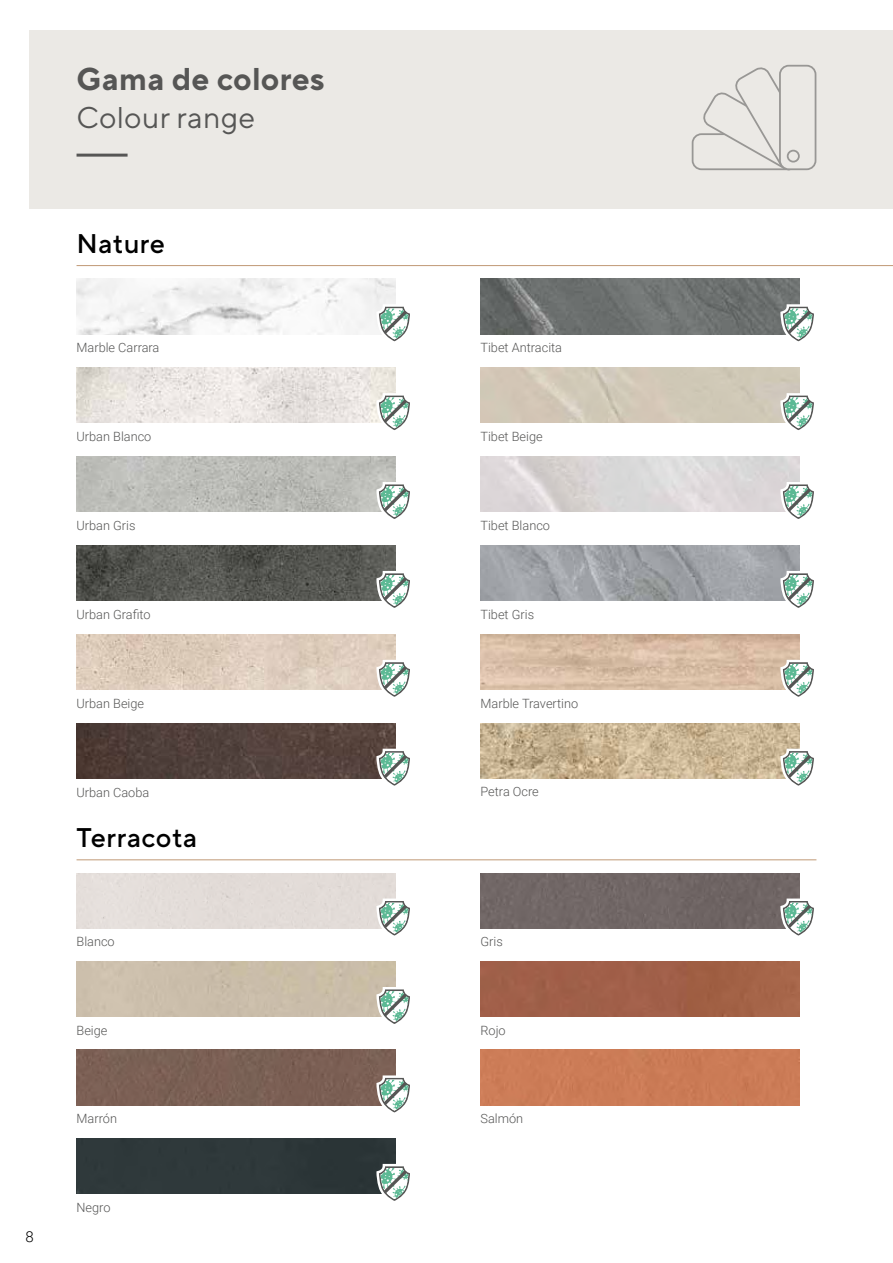
<style>
.page{position:relative;width:893px;height:1263px;background:#fff}
.page>*{position:absolute;margin:0;border:0;box-sizing:border-box;transform-origin:0 0}
.t1{font:700 31.5px "TT Norms Pro";letter-spacing:.01em;color:#565655}
.t2{font:30px "TT Norms Pro";letter-spacing:.01em;color:#565655}
.t3{font:500 27px "TT Norms Pro";letter-spacing:.02em;color:#000}
.t4{font:300 15px "Roboto";color:#000}
.t5{font:300 12.75px "Roboto";color:#565655}
</style>
<div class="page">
<div style="left:30px;top:30px;width:863px;height:178px;background:#ebe9e5"></div>
<div style="left:480px;top:1050px;width:319px;height:55px;background:#cc7c57"></div>
<div style="left:480px;top:961px;width:319px;height:56px;background:#a15f49"></div>
<div style="left:77px;top:1050px;width:318px;height:55px;background:#7b6054"></div>
<div style="left:480px;top:873px;width:319px;height:55px;background:#706665"></div>
<div style="left:77px;top:1138px;width:318px;height:56px;background:#2f393b"></div>
<img style="left:77px;top:279px;width:318px;height:55px">
<img style="left:480px;top:634px;width:319px;height:55px">
<img style="left:480px;top:279px;width:319px;height:55px">
<img style="left:77px;top:368px;width:318px;height:55px">
<img style="left:77px;top:723px;width:318px;height:55px">
<img style="left:77px;top:456px;width:318px;height:56px">
<img style="left:77px;top:634px;width:318px;height:55px">
<img style="left:77px;top:545px;width:318px;height:56px">
<div style="left:480px;top:368px;width:319px;height:55px;background:#d1c8b7"></div>
<img style="left:480px;top:545px;width:319px;height:56px">
<hr style="left:77px;top:859px;width:739px;height:1px;background:#c39e7c">
<hr style="left:77px;top:265px;width:816px;height:1px;background:#c39e7c">
<div style="left:692px;top:133px;width:106px;height:37px;border:2px solid #000;border-radius:9px"></div>
<svg style="left:702px;top:65px;width:115px;height:106px"></svg>
<div style="left:780px;top:66px;width:35px;height:103px;background:#ebe9e5;border-radius:9px"></div>
<div style="left:779px;top:65px;width:37px;height:105px;border:2px solid #000;border-radius:9px"></div>
<div style="left:787px;top:150px;width:13px;height:13px;border:2px solid #000;border-radius:50%"></div>
<hr style="left:77px;top:154px;width:51px;height:3px;background:#565655">
<svg style="left:373px;top:896px;width:37px;height:40px"></svg>
<svg style="left:373px;top:302px;width:37px;height:40px"></svg>
<svg style="left:776px;top:302px;width:38px;height:40px"></svg>
<svg style="left:373px;top:391px;width:37px;height:39px"></svg>
<svg style="left:776px;top:391px;width:38px;height:39px"></svg>
<svg style="left:373px;top:479px;width:37px;height:40px"></svg>
<svg style="left:776px;top:479px;width:38px;height:40px"></svg>
<svg style="left:373px;top:568px;width:37px;height:40px"></svg>
<svg style="left:776px;top:568px;width:38px;height:40px"></svg>
<img style="left:480px;top:723px;width:319px;height:55px">
<svg style="left:776px;top:746px;width:38px;height:40px"></svg>
<svg style="left:373px;top:657px;width:37px;height:40px"></svg>
<svg style="left:776px;top:657px;width:38px;height:40px"></svg>
<svg style="left:373px;top:746px;width:37px;height:40px"></svg>
<svg style="left:373px;top:984px;width:37px;height:40px"></svg>
<svg style="left:776px;top:896px;width:38px;height:40px"></svg>
<svg style="left:373px;top:1073px;width:37px;height:40px"></svg>
<svg style="left:373px;top:1161px;width:37px;height:40px"></svg>
<p class="t4" style="left:26px;top:1226px;width:10px">8</p>
<h1 class="t1" style="left:77px;top:58px;width:249px">Gama de colores</h1>
<h2 class="t2" style="left:77px;top:98px;width:180px">Colour range</h2>
<h3 class="t3" style="left:77px;top:226px;width:90px">Nature</h3>
<p class="t5" style="left:77px;top:339px;width:84px">Marble Carrara</p>
<p class="t5" style="left:77px;top:427px;width:76px">Urban Blanco</p>
<p class="t5" style="left:77px;top:516px;width:60px">Urban Gris</p>
<p class="t5" style="left:77px;top:605px;width:76px">Urban Grafito</p>
<p class="t5" style="left:77px;top:694px;width:69px">Urban Beige</p>
<p class="t5" style="left:77px;top:783px;width:74px">Urban Caoba</p>
<h3 class="t3" style="left:77px;top:820px;width:122px">Terracota</h3>
<p class="t5" style="left:77px;top:933px;width:40px">Blanco</p>
<p class="t5" style="left:77px;top:1021px;width:32px">Beige</p>
<p class="t5" style="left:77px;top:1110px;width:42px">Marrón</p>
<p class="t5" style="left:77px;top:1198px;width:36px">Negro</p>
<p class="t5" style="left:480px;top:339px;width:83px">Tibet Antracita</p>
<p class="t5" style="left:480px;top:427px;width:64px">Tibet Beige</p>
<p class="t5" style="left:480px;top:516px;width:71px">Tibet Blanco</p>
<p class="t5" style="left:480px;top:605px;width:55px">Tibet Gris</p>
<p class="t5" style="left:480px;top:694px;width:99px">Marble Travertino</p>
<p class="t5" style="left:480px;top:783px;width:60px">Petra Ocre</p>
<p class="t5" style="left:480px;top:933px;width:24px">Gris</p>
<p class="t5" style="left:480px;top:1021px;width:27px">Rojo</p>
<p class="t5" style="left:480px;top:1110px;width:44px">Salmón</p>
</div>
